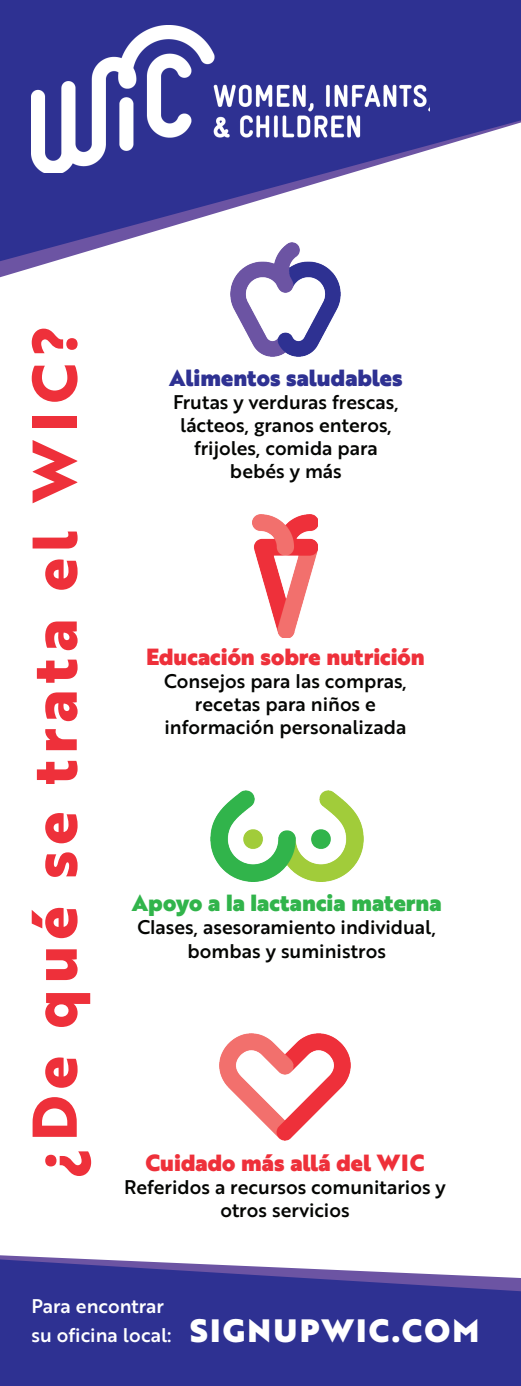
<style>
.page{position:relative;width:521px;height:1386px;background:#fff}
.page>*{position:absolute;margin:0;border:0;box-sizing:border-box;transform-origin:0 0}
.t1{font:700 61.25px "Brother 1816 Extra";letter-spacing:.1em;color:#ee303a}
.t2{font:31.5px "Brother 1816 Black";letter-spacing:.07em;color:#fff}
.t3{font:22.75px "Brother 1816 Black";color:#ee303a}
.t4{font:22.75px "Brother 1816 Black";color:#31b44b}
.t5{font:22.75px "Brother 1816 Black";color:#2e3192}
.t6{font:19.25px/23.1px "Brother 1816 Medium";color:#040503;text-align:center}
.t7{font:19.25px "Brother 1816 Medium";color:#fff}
</style>
<div class="page">
<svg style="left:0;top:0;width:520px;height:261px;fill:#2e3192"></svg>
<img style="left:32px;top:26px;width:397px;height:146px">
<img style="left:219px;top:1034px;width:131px;height:107px">
<img style="left:230px;top:243px;width:110px;height:113px">
<img style="left:210px;top:790px;width:153px;height:91px">
<svg style="left:0;top:1259px;width:520px;height:127px;background:#3e3f99"></svg>
<img style="left:252px;top:514px;width:65px;height:124px">
<p class="t1" style="left:8px;top:1180px;width:856px;rotate:-90deg">¿De qué se trata el WIC?</p>
<p class="t5" style="left:169px;top:360px;width:235px">Alimentos saludables</p>
<p class="t6" style="left:173px;top:390px;width:227px">Frutas y verduras frescas, lácteos, granos enteros, frijoles, comida para</p>
<p class="t6" style="left:230px;top:459px;width:113px">bebés y más</p>
<p class="t3" style="left:146px;top:639px;width:280px">Educación sobre nutrición</p>
<p class="t6" style="left:164px;top:668px;width:244px">Consejos para las compras, recetas para niños e información personalizada</p>
<p class="t4" style="left:132px;top:886px;width:311px">Apoyo a la lactancia materna</p>
<p class="t6" style="left:137px;top:915px;width:300px">Clases, asesoramiento individual,</p>
<p class="t6" style="left:187px;top:938px;width:200px">bombas y suministros</p>
<p class="t3" style="left:145px;top:1145px;width:280px">Cuidado más allá del WIC</p>
<p class="t6" style="left:124px;top:1175px;width:323px">Referidos a recursos comunitarios y</p>
<p class="t6" style="left:220px;top:1198px;width:131px">otros servicios</p>
<p class="t7" style="left:32px;top:1291px;width:134px">Para encontrar</p>
<p class="t7" style="left:32px;top:1320px;width:141px">su oficina local:</p>
<p class="t2" style="left:190px;top:1306px;width:291px">SIGNUPWIC.COM</p>
</div>
